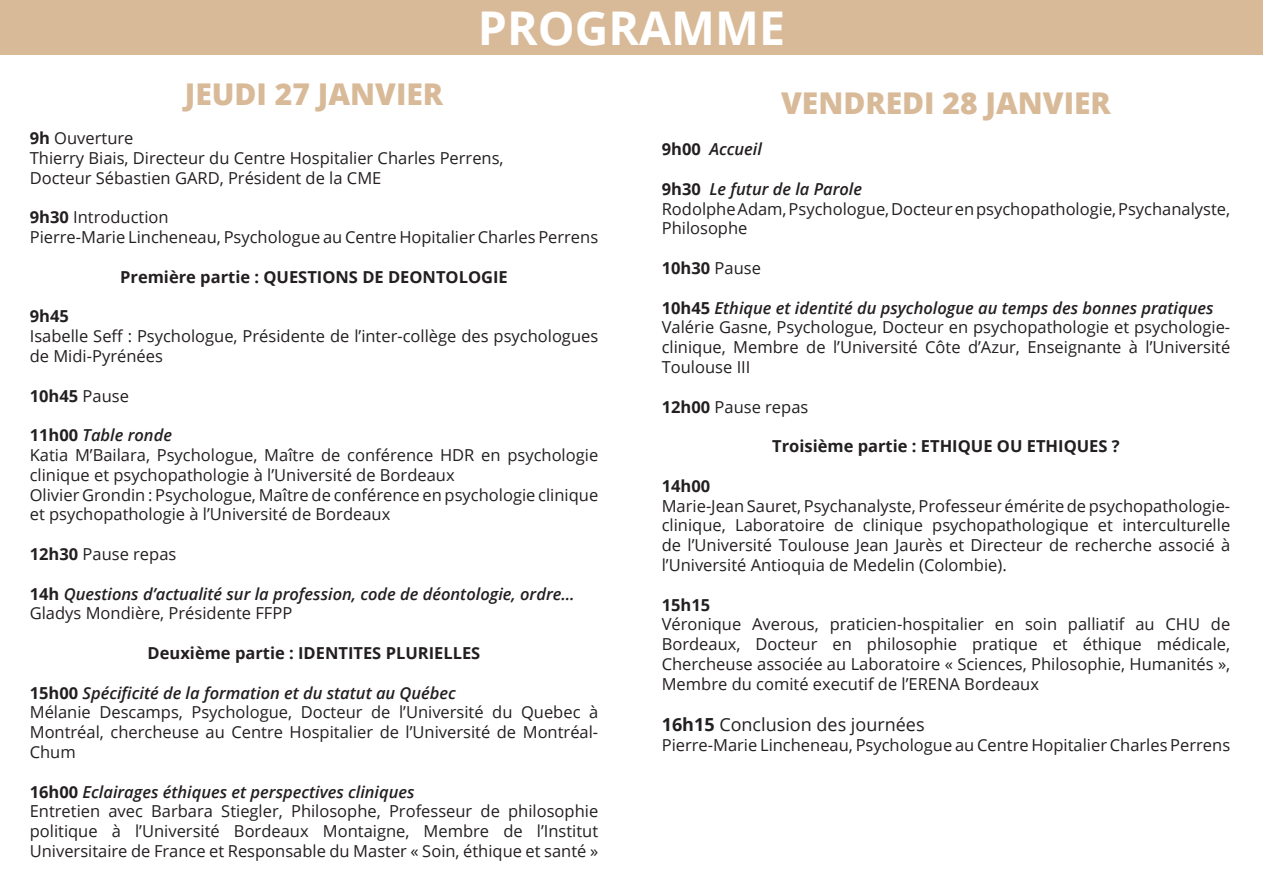
<style>
.page{position:relative;width:1263px;height:893px;background:#fff}
.page>*{position:absolute;margin:0;border:0;box-sizing:border-box;transform-origin:0 0}
.t1{font:700 46.5px "Open Sans";color:#fff}
.t2{font:800 30px "Open Sans";color:#d8ba98}
.t3{font:18px "Open Sans";color:#231f20}
.t4{font:16.5px/19.8px "Open Sans";color:#231f20;text-align:justify}
.t5{font:italic 600 16.5px "Open Sans";color:#231f20}
.t6{font:700 16.5px "Open Sans";color:#231f20}
.s1{font-weight:700}
.s2{font-weight:400}
.s3{font-weight:700;font-style:normal}
</style>
<div class="page">
<div style="left:0;top:0;width:1263px;height:54px;background:#d8ba98"></div>
<p class="t2" style="left:185px;top:71px;width:260px">JEUDI 27 JANVIER</p>
<p class="t1" style="left:478px;top:-5px;width:309px">PROGRAMME</p>
<p class="t2" style="left:781px;top:80px;width:331px">VENDREDI 28 JANVIER</p>
<p class="t4" style="left:30px;top:128px;width:105px"><span class="s1">9h</span> Ouverture</p>
<p class="t4" style="left:30px;top:148px;width:475px">Thierry Biais, Directeur du Centre Hospitalier Charles Perrens,</p>
<p class="t4" style="left:30px;top:167px;width:353px">Docteur Sébastien GARD, Président de la CME</p>
<p class="t4" style="left:30px;top:207px;width:140px"><span class="s1">9h30</span> Introduction</p>
<p class="t4" style="left:30px;top:227px;width:570px">Pierre-Marie Lincheneau, Psychologue au Centre Hopitalier Charles Perrens</p>
<p class="t6" style="left:120px;top:265px;width:389px">Première partie : QUESTIONS DE DEONTOLOGIE</p>
<p class="t6" style="left:30px;top:305px;width:41px">9h45</p>
<p class="t4" style="left:30px;top:326px;width:570px">Isabelle Seff : Psychologue, Présidente de l’inter-collège des psychologues de Midi-Pyrénées</p>
<p class="t6" style="left:30px;top:384px;width:101px">10h45 <span class="s2">Pause</span></p>
<p class="t5" style="left:30px;top:424px;width:144px"><span class="s3">11h00</span> Table ronde</p>
<p class="t4" style="left:30px;top:445px;width:570px">Katia M’Bailara, Psychologue, Maître de conférence HDR en psychologie clinique et psychopathologie à l’Université de Bordeaux</p>
<p class="t4" style="left:30px;top:484px;width:570px">Olivier Grondin : Psychologue, Maître de conférence en psychologie clinique et psychopathologie à l’Université de Bordeaux</p>
<p class="t4" style="left:30px;top:544px;width:148px"><span class="s1">12h30</span> Pause repas</p>
<p class="t5" style="left:30px;top:582px;width:546px"><span class="s3">14h</span> Questions d’actualité sur la profession, code de déontologie, ordre...</p>
<p class="t4" style="left:30px;top:603px;width:264px">Gladys Mondière, Présidente FFPP</p>
<p class="t6" style="left:148px;top:641px;width:334px">Deuxième partie : IDENTITES PLURIELLES</p>
<p class="t5" style="left:30px;top:681px;width:428px"><span class="s3">15h00</span> Spécificité de la formation et du statut au Québec</p>
<p class="t4" style="left:30px;top:702px;width:570px">Mélanie Descamps, Psychologue, Docteur de l’Université du Quebec à Montréal, chercheuse au Centre Hospitalier de l’Université de Montréal-Chum</p>
<p class="t5" style="left:30px;top:780px;width:386px"><span class="s3">16h00</span> Eclairages éthiques et perspectives cliniques</p>
<p class="t4" style="left:30px;top:801px;width:570px">Entretien avec Barbara Stiegler, Philosophe, Professeur de philosophie politique à l’Université Bordeaux Montaigne, Membre de l’Institut Universitaire de France et Responsable du Master « Soin, éthique et santé »</p>
<p class="t5" style="left:662px;top:138px;width:102px"><span class="s3">9h00</span> Accueil</p>
<p class="t5" style="left:662px;top:178px;width:202px"><span class="s3">9h30</span> Le futur de la Parole</p>
<p class="t4" style="left:662px;top:198px;width:570px">Rodolphe Adam, Psychologue, Docteur en psychopathologie, Psychanalyste,<br>Philosophe</p>
<p class="t6" style="left:662px;top:256px;width:101px">10h30 <span class="s2">Pause</span></p>
<p class="t5" style="left:662px;top:296px;width:553px"><span class="s3">10h45</span> Ethique et identité du psychologue au temps des bonnes pratiques</p>
<p class="t4" style="left:662px;top:317px;width:570px">Valérie Gasne, Psychologue, Docteur en psychopathologie et psychologie&shy;clinique, Membre de l’Université Côte d’Azur, Enseignante à l’Université Toulouse III</p>
<p class="t4" style="left:662px;top:396px;width:148px"><span class="s1">12h00</span> Pause repas</p>
<p class="t6" style="left:772px;top:435px;width:349px">Troisième partie : ETHIQUE OU ETHIQUES ?</p>
<p class="t6" style="left:662px;top:474px;width:50px">14h00</p>
<p class="t4" style="left:662px;top:495px;width:570px">Marie-Jean Sauret, Psychanalyste, Professeur émérite de psychopathologie&shy;clinique, Laboratoire de clinique psychopathologique et interculturelle de l’Université Toulouse Jean Jaurès et Directeur de recherche associé à l’Université Antioquia de Medelin (Colombie).</p>
<p class="t6" style="left:662px;top:593px;width:50px">15h15</p>
<p class="t4" style="left:662px;top:614px;width:570px">Véronique Averous, praticien-hospitalier en soin palliatif au CHU de Bordeaux, Docteur en philosophie pratique et éthique médicale, Chercheuse associée au Laboratoire « Sciences, Philosophie, Humanités », Membre du comité executif de l’ERENA Bordeaux</p>
<p class="t3" style="left:662px;top:712px;width:264px"><span class="s1">16h15</span> Conclusion des journées</p>
<p class="t4" style="left:662px;top:735px;width:570px">Pierre-Marie Lincheneau, Psychologue au Centre Hopitalier Charles Perrens</p>
</div>
